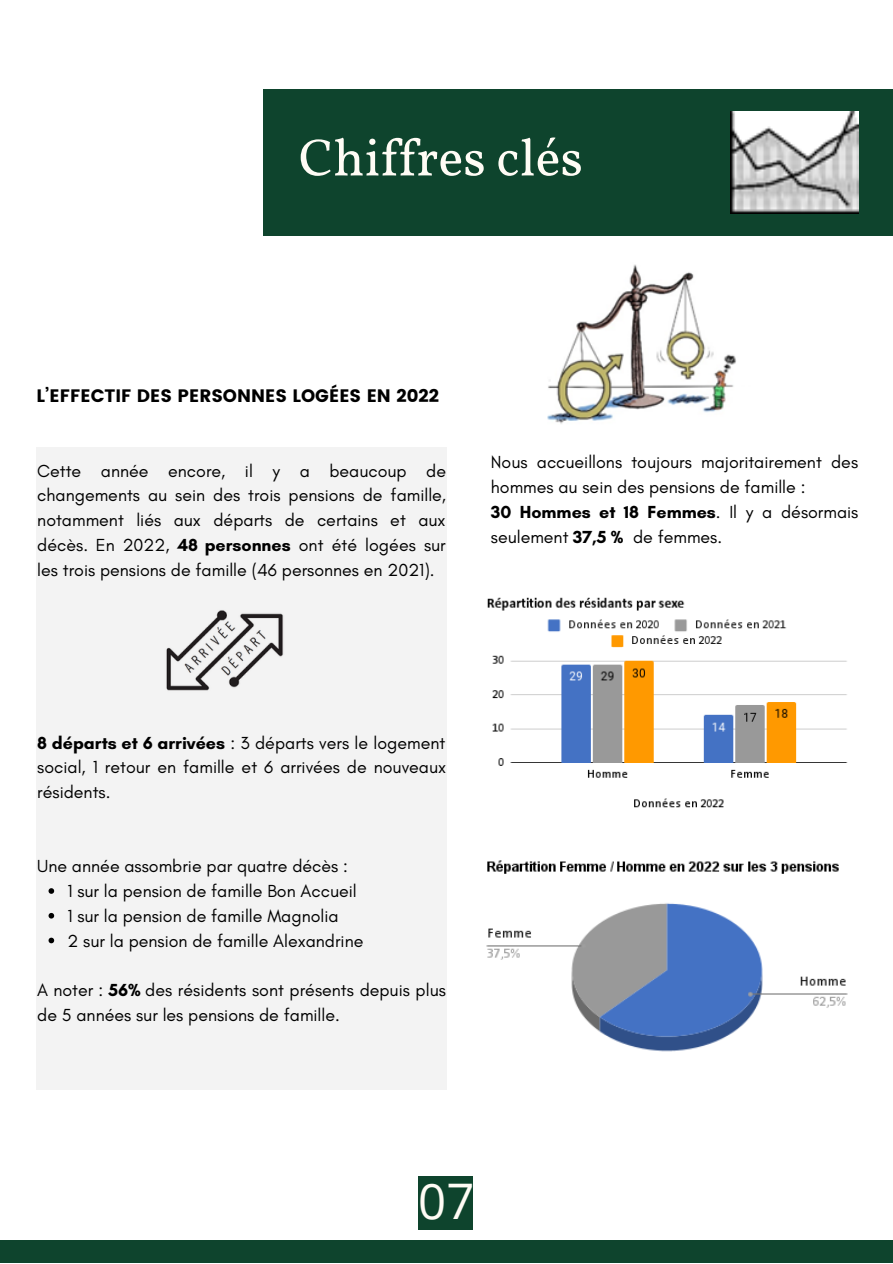
<style>
.page{position:relative;width:893px;height:1264px;background:#fff}
.page>*{position:absolute;margin:0;border:0;box-sizing:border-box;transform-origin:0 0}
.t1{font:52.5px "Vollkorn";color:#fffcf5}
.t2{font:49.05px "Open Sans";color:#fffcf5}
.t3{font:18px "Poppins";color:#000}
.t4{font:17.85px/24.8px "Glacial Indifference";color:#000}
.s1{font-weight:700}
</style>
<div class="page">
<div style="left:0;top:1240px;width:892px;height:22px;background:#0e442d"></div>
<div style="left:263px;top:89px;width:629px;height:146px;background:#0e442d"></div>
<div style="left:418px;top:1176px;width:54px;height:53px;background:#0e442d"></div>
<img style="left:547px;top:264px;width:189px;height:160px">
<img style="left:486px;top:860px;width:362px;height:192px">
<img style="left:487px;top:597px;width:361px;height:211px">
<div style="left:37px;top:447px;width:409px;height:642px;background:#f3f3f3"></div>
<img style="left:730px;top:112px;width:128px;height:102px">
<h1 class="t1" style="left:299px;top:125px;width:285px">Chiffres clés</h1>
<p class="t3" style="left:37px;top:385px;width:404px">L’EFFECTIF DES PERSONNES LOGÉES EN 2022</p>
<p class="t4" style="left:37px;top:458px;width:410px;text-align:justify">Cette année encore, il y a beaucoup de changements au sein des trois pensions de famille, notamment liés aux départs de certains et aux décès. En 2022, <span class="s1">48 personnes</span> ont été logées sur les trois pensions de famille (46 personnes en 2021).</p>
<p class="t4" style="left:491px;top:449px;width:369px">Nous accueillons toujours majoritairement des hommes au sein des pensions de famille :<br><span class="s1">30 Hommes et 18 Femmes</span>. Il y a désormais seulement <span class="s1">37,5 %</span> de femmes.</p>
<p class="t4" style="left:37px;top:730px;width:410px;text-align:justify"><span class="s1">8 départs et 6 arrivées</span> : 3 départs vers le logement social, 1 retour en famille et 6 arrivées de nouveaux résidents.</p>
<p class="t4" style="left:37px;top:853px;width:312px">Une année assombrie par quatre décès :</p>
<p class="t4" style="left:68px;top:878px;width:297px">1 sur la pension de famille Bon Accueil<br>1 sur la pension de famille Magnolia<br>2 sur la pension de famille Alexandrine</p>
<p class="t4" style="left:37px;top:977px;width:410px">A noter : <span class="s1">56%</span> des résidents sont présents depuis plus de 5 années sur les pensions de famille.</p>
<h2 class="t2" style="left:418px;top:1166px;width:58px">07</h2>
</div>
